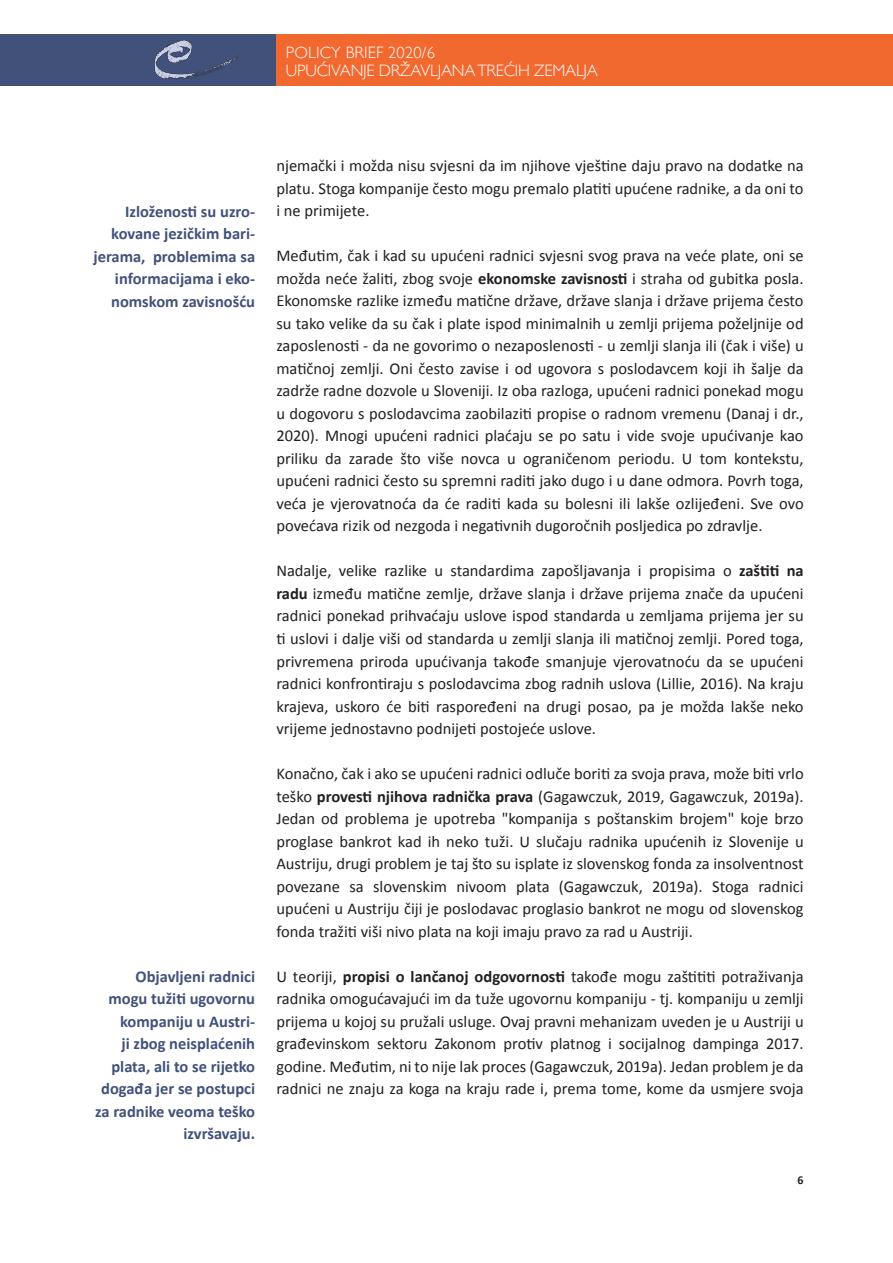
<style>
.page{position:relative;width:893px;height:1263px;background:#fff}
.page>*{position:absolute;margin:0;border:0;box-sizing:border-box;transform-origin:0 0}
.t1{font:16.5px/22.5px "Calibri";color:#231f20;text-align:justify}
.t2{font:700 16.5px/22.5px "Calibri";color:#41517a;text-align:right}
.t3{font:300 16.5px/18px "Gill Sans";letter-spacing:-.01em;color:#fff}
.t4{font:700 12px "Calibri";color:#231f20}
.s1{font-weight:700}
</style>
<div class="page">
<div style="left:0;top:34px;width:276px;height:51px;background:#41517a"></div>
<img style="left:154px;top:40px;width:85px;height:39px">
<div style="left:276px;top:34px;width:617px;height:51px;background:#f26930"></div>
<p class="t3" style="left:286px;top:43px;width:313px">POLICY BRIEF 2020/6<br>UPUĆIVANJE DRŽAVLJANA TREĆIH ZEMALJA</p>
<p class="t2" style="left:94px;top:199px;width:163px">Izloženosti su uzro&shy;kovane jezičkim bari&shy;jerama, problemima sa informacijama i eko&shy;nomskom zavisnošću</p>
<p class="t2" style="left:95px;top:964px;width:162px">Objavljeni radnici mogu tužiti ugovornu kompaniju u Austri-<br>ji zbog neisplaćenih plata, ali to se rijetko događa jer se postupci za radnike veoma teško izvršavaju.</p>
<p class="t1" style="left:276px;top:154px;width:529px">njemački i možda nisu svjesni da im njihove vještine daju pravo na dodatke na platu. Stoga kompanije često mogu premalo platiti upućene radnike, a da oni to i ne primijete.</p>
<p class="t1" style="left:276px;top:244px;width:529px">Međutim, čak i kad su upućeni radnici svjesni svog prava na veće plate, oni se možda neće žaliti, zbog svoje <span class="s1">ekonomske zavisnosti</span> i straha od gubitka posla.<br>Ekonomske razlike između matične države, države slanja i države prijema često su tako velike da su čak i plate ispod minimalnih u zemlji prijema poželjnije od zaposlenosti - da ne govorimo o nezaposlenosti - u zemlji slanja ili (čak i više) u matičnoj zemlji. Oni često zavise i od ugovora s poslodavcem koji ih šalje da zadrže radne dozvole u Sloveniji. Iz oba razloga, upućeni radnici ponekad mogu u dogovoru s poslodavcima zaobilaziti propise o radnom vremenu (Danaj i dr., 2020). Mnogi upućeni radnici plaćaju se po satu i vide svoje upućivanje kao priliku da zarade što više novca u ograničenom periodu. U tom kontekstu, upućeni radnici često su spremni raditi jako dugo i u dane odmora. Povrh toga, veća je vjerovatnoća da će raditi kada su bolesni ili lakše ozlijeđeni. Sve ovo povećava rizik od nezgoda i negativnih dugoročnih posljedica po zdravlje.</p>
<p class="t1" style="left:276px;top:559px;width:529px">Nadalje, velike razlike u standardima zapošljavanja i propisima o <span class="s1">zaštiti na radu</span> između matične zemlje, države slanja i države prijema znače da upućeni radnici ponekad prihvaćaju uslove ispod standarda u zemljama prijema jer su ti uslovi i dalje viši od standarda u zemlji slanja ili matičnoj zemlji. Pored toga, privremena priroda upućivanja takođe smanjuje vjerovatnoću da se upućeni radnici konfrontiraju s poslodavcima zbog radnih uslova (Lillie, 2016). Na kraju krajeva, uskoro će biti raspoređeni na drugi posao, pa je možda lakše neko vrijeme jednostavno podnijeti postojeće uslove.</p>
<p class="t1" style="left:276px;top:761px;width:529px">Konačno, čak i ako se upućeni radnici odluče boriti za svoja prava, može biti vrlo teško <span class="s1">provesti njihova radnička prava</span> (Gagawczuk, 2019, Gagawczuk, 2019a).<br>Jedan od problema je upotreba "kompanija s poštanskim brojem" koje brzo proglase bankrot kad ih neko tuži. U slučaju radnika upućenih iz Slovenije u Austriju, drugi problem je taj što su isplate iz slovenskog fonda za insolventnost povezane sa slovenskim nivoom plata (Gagawczuk, 2019a). Stoga radnici upućeni u Austriju čiji je poslodavac proglasio bankrot ne mogu od slovenskog fonda tražiti viši nivo plata na koji imaju pravo za rad u Austriji.</p>
<p class="t1" style="left:276px;top:964px;width:529px">U teoriji, <span class="s1">propisi o lančanoj odgovornosti</span> takođe mogu zaštititi potraživanja radnika omogućavajući im da tuže ugovornu kompaniju - tj. kompaniju u zemlji prijema u kojoj su pružali usluge. Ovaj pravni mehanizam uveden je u Austriji u građevinskom sektoru Zakonom protiv platnog i socijalnog dampinga 2017. godine. Međutim, ni to nije lak proces (Gagawczuk, 2019a). Jedan problem je da radnici ne znaju za koga na kraju rade i, prema tome, kome da usmjere svoja</p>
<p class="t4" style="left:798px;top:1172px;width:8px">6</p>
</div>
